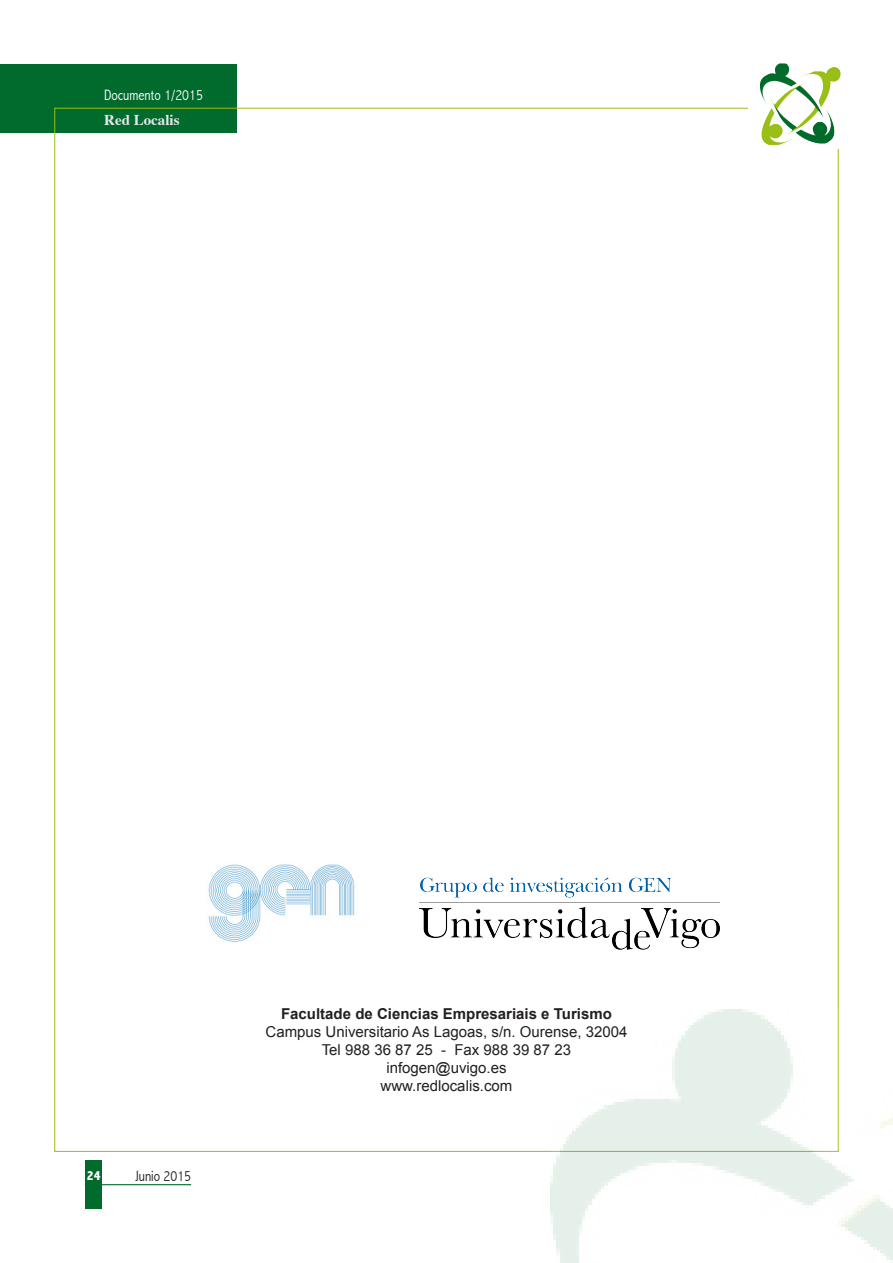
<style>
.page{position:relative;width:893px;height:1263px;background:#fff}
.page>*{position:absolute;margin:0;border:0;box-sizing:border-box;transform-origin:0 0}
.t1{font:15px/18px "Arial";color:#231f20;text-align:center}
.t2{font:700 15px "Arial";color:#231f20}
.t3{font:300 condensed 15px "Abadi";color:#fff}
.t4{font:700 15px "Times";color:#e6e7e9}
.t5{font:300 condensed 15px "Abadi";color:#231f20}
.t6{font:800 condensed 13.5px "Abadi";color:#fff}
</style>
<div class="page">
<div style="left:0;top:64px;width:237px;height:68px;background:#016b2d"></div>
<div style="left:85px;top:1160px;width:16px;height:49px;background:#016b2d"></div>
<hr style="left:85px;top:1184px;width:106px;height:1px;background:#016b2d">
<img style="left:760px;top:65px;width:81px;height:78px">
<img style="left:550px;top:1009px;width:342px;height:254px">
<img style="left:208px;top:864px;width:147px;height:78px">
<img style="left:419px;top:877px;width:301px;height:73px">
<p class="t3" style="left:104px;top:87px;width:100px">Documento 1/2015</p>
<p class="t4" style="left:104px;top:114px;width:77px">Red Localis</p>
<p class="t6" style="left:87px;top:1168px;width:15px">24</p>
<p class="t5" style="left:135px;top:1167px;width:57px">Junio 2015</p>
<p class="t2" style="left:281px;top:1005px;width:332px">Facultade de Ciencias Empresariais e Turismo</p>
<p class="t1" style="left:266px;top:1023px;width:363px">Campus Universitario As Lagoas, s/n. Ourense, 32004<br>Tel 988 36 87 25 - Fax 988 39 87 23 infogen@uvigo.es<br>www.redlocalis.com</p>
</div>
